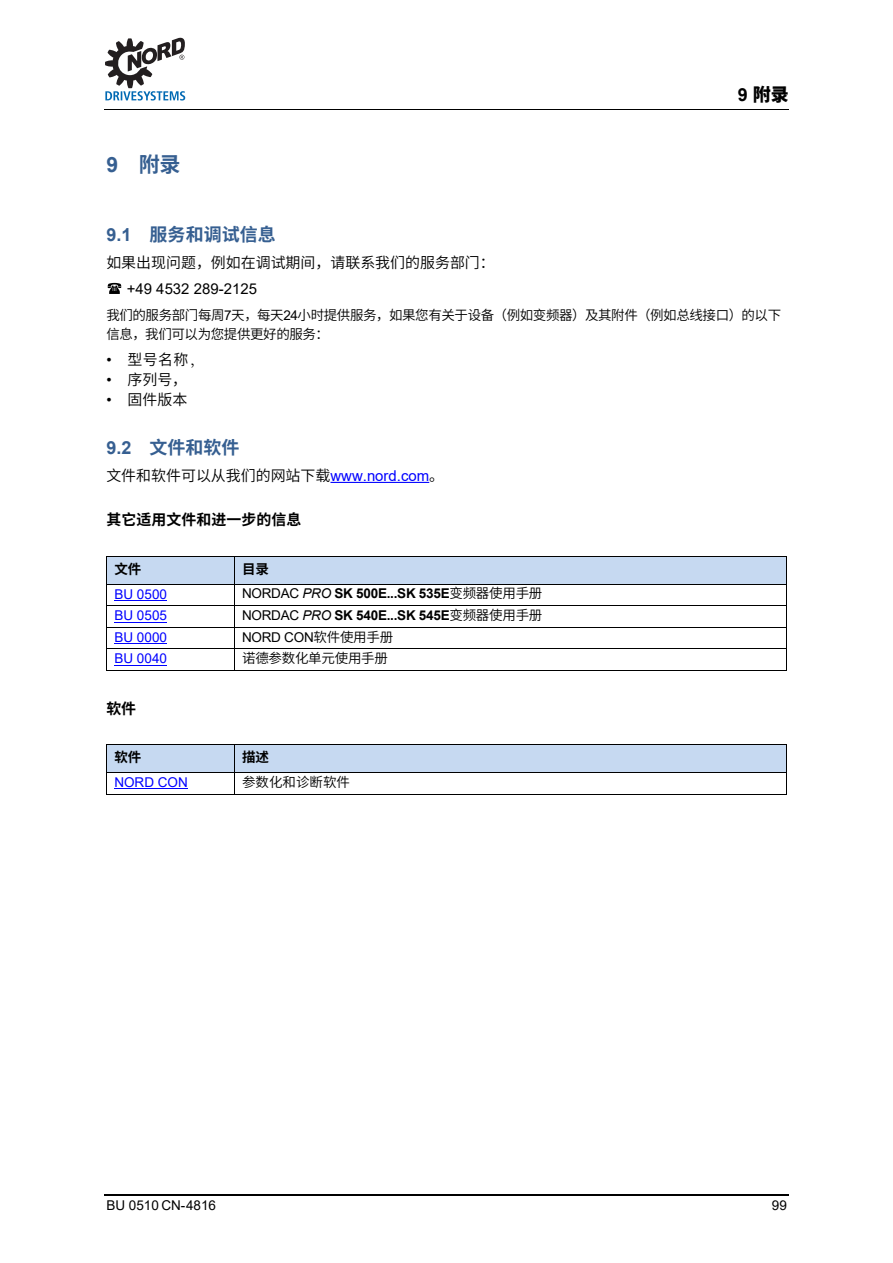
<style>
.page{position:relative;width:893px;height:1263px;background:#fff}
.page>*{position:absolute;margin:0;border:0;box-sizing:border-box;transform-origin:0 0}
.t1{font:700 21px "Source Han Sans CN";color:#365f91}
.t2{font:700 18px "Source Han Sans CN";letter-spacing:.005em;color:#365f91}
.t3{font:800 18px "Source Han Sans CN";color:#000}
.t4{font:15px "Source Han Sans CN";color:#000}
.t5{font:15px "Arial";color:#000}
.t6{font:700 15px "Source Han Sans CN";letter-spacing:.005em;color:#000}
.t7{font:13.5px/19.5px "Source Han Sans CN";letter-spacing:-.03em;color:#000}
.t8{font:700 13.5px "Arial";letter-spacing:-.02em;color:#000}
.t9{font:13.5px "Arial";letter-spacing:.005em;color:#00f}
.t10{font:13.5px "Arial";color:#000}
.t11{font:700 13.5px "Source Han Sans CN";color:#000}
.t12{font:13.5px "Source Han Sans CN";color:#000}
.s1{font-family:"Arial"}
.s2{font-family:"Arial";font-weight:700}
.s3{font-family:"Adobe Song Std";font-weight:300}
.s4{font-family:"Arial";color:#00f}
.s5{font-weight:400}
.s6{font-weight:400;font-style:italic}
.s7{font-family:"Source Han Sans CN";font-weight:400}
.s8{font-family:"Source Han Sans CN"}
</style>
<div class="page">
<hr style="left:104px;top:110px;width:685px;height:1px;background:#000">
<hr style="left:104px;top:1194px;width:685px;height:2px;background:#000">
<svg style="left:108px;top:283px;width:13px;height:11px"></svg>
<hr style="left:330px;top:482px;width:99px;height:1px;background:#00f">
<div style="left:107px;top:557px;width:126px;height:27px;background:#c6d9f1"></div>
<div style="left:234px;top:557px;width:552px;height:27px;background:#c6d9f1"></div>
<hr style="left:107px;top:556px;width:127px;height:1px;background:#000">
<hr style="left:234px;top:556px;width:552px;height:1px;background:#000">
<hr style="left:114px;top:600px;width:53px;height:1px;background:#00f">
<hr style="left:107px;top:584px;width:127px;height:1px;background:#000">
<hr style="left:234px;top:584px;width:552px;height:1px;background:#000">
<hr style="left:114px;top:622px;width:53px;height:1px;background:#00f">
<hr style="left:107px;top:605px;width:127px;height:1px;background:#000">
<hr style="left:234px;top:605px;width:552px;height:1px;background:#000">
<hr style="left:114px;top:643px;width:53px;height:1px;background:#00f">
<hr style="left:107px;top:627px;width:127px;height:1px;background:#000">
<hr style="left:234px;top:627px;width:552px;height:1px;background:#000">
<hr style="left:114px;top:665px;width:53px;height:1px;background:#00f">
<hr style="left:107px;top:649px;width:127px;height:1px;background:#000">
<hr style="left:234px;top:649px;width:552px;height:1px;background:#000">
<svg style="left:106px;top:556px;width:1px;height:115px"></svg>
<hr style="left:107px;top:670px;width:127px;height:1px;background:#000">
<svg style="left:234px;top:557px;width:1px;height:113px"></svg>
<hr style="left:234px;top:670px;width:552px;height:1px;background:#000">
<svg style="left:786px;top:556px;width:1px;height:115px"></svg>
<div style="left:107px;top:745px;width:126px;height:27px;background:#c6d9f1"></div>
<div style="left:234px;top:745px;width:552px;height:27px;background:#c6d9f1"></div>
<hr style="left:107px;top:744px;width:127px;height:1px;background:#000">
<hr style="left:234px;top:744px;width:552px;height:1px;background:#000">
<hr style="left:114px;top:788px;width:74px;height:1px;background:#00f">
<hr style="left:107px;top:772px;width:127px;height:1px;background:#000">
<hr style="left:234px;top:772px;width:552px;height:1px;background:#000">
<svg style="left:106px;top:744px;width:1px;height:51px"></svg>
<hr style="left:107px;top:794px;width:127px;height:1px;background:#000">
<svg style="left:234px;top:745px;width:1px;height:49px"></svg>
<hr style="left:234px;top:794px;width:552px;height:1px;background:#000">
<svg style="left:786px;top:744px;width:1px;height:51px"></svg>
<svg style="left:105px;top:37px;width:80px;height:64px"></svg>
<h1 class="t1" style="left:106px;top:152px;width:76px"><span class="s1">9</span> 附录</h1>
<h2 class="t2" style="left:106px;top:224px;width:171px"><span class="s1">9.1</span> 服务和调试信息</h2>
<p class="t4" style="left:106px;top:254px;width:390px">如果出现问题，例如在调试期间，请联系我们的服务部门：</p>
<p class="t5" style="left:127px;top:278px;width:132px">+49 4532 289-2125</p>
<h2 class="t3" style="left:738px;top:84px;width:53px"><span class="s2">9</span> 附录</h2>
<p class="t7" style="left:106px;top:305px;width:676px">我们的服务部门每周<span class="s1">7</span>天，每天<span class="s1">24</span>小时提供服务，如果您有关于设备（例如变频器）及其附件（例如总线接口）的以下信息，我们可以为您提供更好的服务：</p>
<p class="t4" style="left:106px;top:351px;width:99px"><span class="s1">•</span> 型号名称<span class="s3">，</span></p>
<p class="t4" style="left:106px;top:371px;width:82px"><span class="s1">•</span> 序列号，</p>
<p class="t4" style="left:106px;top:391px;width:83px"><span class="s1">•</span> 固件版本</p>
<h2 class="t2" style="left:106px;top:437px;width:135px"><span class="s1">9.2</span> 文件和软件</h2>
<p class="t4" style="left:106px;top:467px;width:339px">文件和软件可以从我们的网站下载<span class="s4">www.nord.com</span>。</p>
<p class="t6" style="left:106px;top:511px;width:197px">其它适用文件和进一步的信息</p>
<p class="t11" style="left:114px;top:561px;width:28px">文件</p>
<p class="t11" style="left:242px;top:561px;width:28px">目录</p>
<p class="t9" style="left:114px;top:584px;width:54px">BU 0500</p>
<p class="t8" style="left:242px;top:584px;width:302px"><span class="s5">NORDAC</span> <span class="s6">PRO</span> SK 500E...SK 535E<span class="s7">变频器使用手册</span></p>
<p class="t9" style="left:114px;top:606px;width:54px">BU 0505</p>
<p class="t8" style="left:242px;top:605px;width:302px"><span class="s5">NORDAC</span> <span class="s6">PRO</span> SK 540E...SK 545E<span class="s7">变频器使用手册</span></p>
<p class="t9" style="left:114px;top:628px;width:54px">BU 0000</p>
<p class="t10" style="left:242px;top:628px;width:153px">NORD CON<span class="s8">软件使用手册</span></p>
<p class="t9" style="left:114px;top:649px;width:54px">BU 0040</p>
<p class="t7" style="left:242px;top:649px;width:147px">诺德参数化单元使用手册</p>
<p class="t6" style="left:106px;top:700px;width:31px">软件</p>
<p class="t11" style="left:114px;top:749px;width:28px">软件</p>
<p class="t11" style="left:242px;top:749px;width:28px">描述</p>
<p class="t9" style="left:114px;top:773px;width:75px">NORD CON</p>
<p class="t12" style="left:242px;top:774px;width:109px">参数化和诊断软件</p>
<p class="t10" style="left:106px;top:1196px;width:111px">BU 0510 CN-4816</p>
<p class="t10" style="left:772px;top:1196px;width:17px">99</p>
</div>
